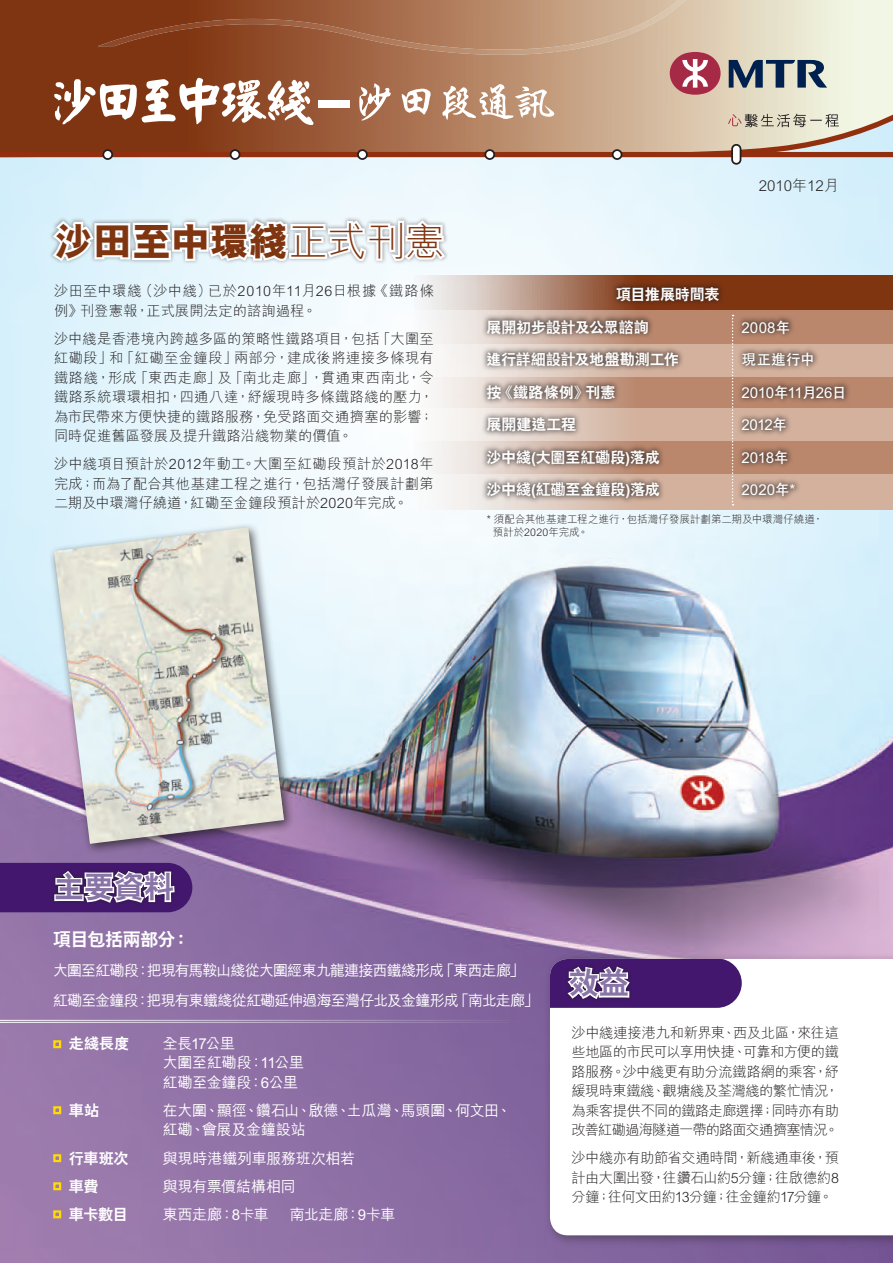
<style>
.page{position:relative;width:893px;height:1263px;background:#fff}
.page>*{position:absolute;margin:0;border:0;box-sizing:border-box;transform-origin:0 0}
.t1{font:800 39px "M Hei HK";color:#803511}
.t2{font:800 30px "C Hei 2 HK";color:#8974a7}
.t3{font:800 18px "C Hei 2 HK";letter-spacing:-.035em;color:#fff}
.t4{font:500 15px/19.5px "M Hei HK";letter-spacing:-.04em;color:#fff}
.t5{font:800 15px/32.5px "C Hei 2 HK";letter-spacing:-.01em;color:#fff}
.t6{font:500 15px/19.5px "M Hei HK";letter-spacing:-.02em;color:#fff}
.t7{font:700 15px "C Hei 2 HK";letter-spacing:-.02em;color:#fff}
.t8{font:500 15px "M Hei HK";letter-spacing:-.015em;color:#fff}
.t9{font:300 15px "M Hei HK";color:#231f20}
.t10{font:300 14.25px/19.5px "M Hei HK";letter-spacing:-.005em;color:#231f20;text-align:justify}
.t11{font:300 14.25px/19.5px "M Hei HK";letter-spacing:.02em;color:#231f20}
.t12{font:300 10.5px/12.6px "M Hei HK";color:#231f20}
.s1{font-weight:300}
</style>
<div class="page">
<img style="left:0;top:157px;width:893px;height:1106px">
<svg style="left:0;top:0;width:893px;height:103px;background:#ceb89f"></svg>
<svg style="left:0;top:103px;width:893px;height:54px;background:#ac785b"></svg>
<svg style="left:728px;top:114px;width:111px;height:13px"></svg>
<svg style="left:729px;top:60px;width:98px;height:28px;background:#717f8b"></svg>
<div style="left:103px;top:150px;width:9px;height:9px;background:#fff;border-radius:50%"></div>
<div style="left:102px;top:149px;width:11px;height:11px;border:2px solid #231f20;border-radius:50%"></div>
<div style="left:231px;top:150px;width:9px;height:9px;background:#fff;border-radius:50%"></div>
<div style="left:230px;top:149px;width:10px;height:11px;border:2px solid #231f20;border-radius:50%"></div>
<div style="left:358px;top:150px;width:9px;height:9px;background:#fff;border-radius:50%"></div>
<div style="left:357px;top:149px;width:11px;height:11px;border:2px solid #231f20;border-radius:50%"></div>
<div style="left:485px;top:150px;width:9px;height:9px;background:#fff;border-radius:50%"></div>
<div style="left:484px;top:149px;width:11px;height:11px;border:2px solid #231f20;border-radius:50%"></div>
<div style="left:613px;top:150px;width:9px;height:9px;background:#fff;border-radius:50%"></div>
<div style="left:612px;top:149px;width:10px;height:11px;border:2px solid #231f20;border-radius:50%"></div>
<div style="left:732px;top:145px;width:8px;height:19px;background:#fff;border-radius:4px"></div>
<div style="left:731px;top:144px;width:10px;height:21px;border:2px solid #231f20;border-radius:4px"></div>
<svg style="left:54px;top:0;width:667px;height:125px;background:#b07e61"></svg>
<div style="left:544px;top:953px;width:349px;height:294px;background:#231f20;opacity:.4"></div>
<svg style="left:550px;top:959px;width:343px;height:276px"></svg>
<svg style="left:550px;top:959px;width:192px;height:49px;background:#644186"></svg>
<svg style="left:0;top:863px;width:192px;height:49px"></svg>
<div style="left:49px;top:522px;width:246px;height:334px;background:#231f20;opacity:.75"></div>
<img style="left:54px;top:527px;width:230px;height:317px">
<svg style="left:414px;top:309px;width:479px;height:165px"></svg>
<svg style="left:414px;top:275px;width:479px;height:34px;background:#af846f"></svg>
<svg style="left:414px;top:344px;width:479px;height:33px"></svg>
<svg style="left:414px;top:408px;width:479px;height:32px"></svg>
<svg style="left:414px;top:474px;width:479px;height:36px"></svg>
<hr style="left:0;top:1022px;width:527px;height:1px;background:#fff">
<hr style="left:0;top:1020px;width:527px;height:1px;background:#fff">
<div style="left:53px;top:1040px;width:8px;height:8px;border:2px solid #ffdc01"></div>
<div style="left:53px;top:1106px;width:8px;height:8px;border:2px solid #ffdc01"></div>
<div style="left:53px;top:1154px;width:8px;height:8px;border:2px solid #ffdc01"></div>
<div style="left:53px;top:1182px;width:8px;height:8px;border:2px solid #ffdc01"></div>
<div style="left:53px;top:1210px;width:8px;height:8px;border:2px solid #ffdc01"></div>
<div style="left:49px;top:216px;width:400px;height:49px;background:#231f20;opacity:.4"></div>
<svg style="left:49px;top:217px;width:399px;height:48px"></svg>
<div style="left:481px;top:281px;width:370px;height:224px;background:#231f20;opacity:.6"></div>
<svg style="left:732px;top:315px;width:2px;height:190px"></svg>
<h1 class="t1" style="left:54px;top:215px;width:391px">沙田至中環綫<span class="s1">正式刊憲</span></h1>
<p class="t11" style="left:54px;top:281px;width:381px">沙田至中環綫（沙中綫）已於2010年11月26日根據《鐵路條例》刊登憲報，正式展開法定的諮詢過程。</p>
<p class="t10" style="left:54px;top:328px;width:381px">沙中綫是香港境內跨越多區的策略性鐵路項目，包括「大圍至紅磡段」和「紅磡至金鐘段」兩部分，建成後將連接多條現有鐵路綫，形成「東西走廊」及「南北走廊」，貫通東西南北，令鐵路系統環環相扣，四通八達，紓緩現時多條鐵路綫的壓力，為市民帶來方便快捷的鐵路服務，免受路面交通擠塞的影響；同時促進舊區發展及提升鐵路沿綫物業的價值。</p>
<p class="t10" style="left:54px;top:454px;width:381px">沙中綫項目預計於2012年動工。大圍至紅磡段預計於2018年完成；而為了配合其他基建工程之進行，包括灣仔發展計劃第二期及中環灣仔繞道，紅磡至金鐘段預計於2020年完成。</p>
<p class="t9" style="left:759px;top:175px;width:82px">2010年12月</p>
<p class="t5" style="left:486px;top:278px;width:235px;text-indent:130px">項目推展時間表展開初步設計及公眾諮詢</p>
<p class="t7" style="left:742px;top:316px;width:50px">2008年</p>
<p class="t5" style="left:486px;top:343px;width:194px">進行詳細設計及地盤勘測工作</p>
<p class="t7" style="left:742px;top:349px;width:75px">現正進行中</p>
<p class="t5" style="left:486px;top:376px;width:130px">按《鐵路條例》刊憲</p>
<p class="t7" style="left:742px;top:381px;width:106px">2010年11月26日</p>
<p class="t5" style="left:486px;top:408px;width:91px">展開建造工程</p>
<p class="t7" style="left:742px;top:414px;width:47px">2012年</p>
<p class="t5" style="left:486px;top:441px;width:175px">沙中綫(大圍至紅磡段)落成</p>
<p class="t7" style="left:742px;top:446px;width:49px">2018年</p>
<p class="t5" style="left:486px;top:473px;width:175px">沙中綫(紅磡至金鐘段)落成</p>
<p class="t7" style="left:742px;top:479px;width:55px">2020年*</p>
<p class="t12" style="left:493px;top:512px;width:332px;text-indent:-6px">* 須配合其他基建工程之進行，包括灣仔發展計劃第二期及中環灣仔繞道，預計於2020年完成。</p>
<h2 class="t2" style="left:54px;top:867px;width:121px">主要資料</h2>
<p class="t3" style="left:53px;top:927px;width:138px">項目包括兩部分：</p>
<p class="t4" style="left:53px;top:954px;width:487px;line-height:29.7px">大圍至紅磡段：把現有馬鞍山綫從大圍經東九龍連接西鐵綫形成「東西走廊」紅磡至金鐘段：把現有東鐵綫從紅磡延伸過海至灣仔北及金鐘形成「南北走廊」</p>
<p class="t5" style="left:69px;top:1027px;width:62px">走綫長度</p>
<p class="t4" style="left:163px;top:1032px;width:143px">全長17公里<br>大圍至紅磡段：11公里紅磡至金鐘段：6公里</p>
<p class="t5" style="left:69px;top:1094px;width:32px">車站</p>
<p class="t6" style="left:163px;top:1099px;width:350px">在大圍、顯徑、鑽石山、啟德、土瓜灣、馬頭圍、何文田、紅磡、會展及金鐘設站</p>
<p class="t5" style="left:69px;top:1142px;width:61px">行車班次</p>
<p class="t6" style="left:163px;top:1147px;width:194px">與現時港鐵列車服務班次相若</p>
<p class="t5" style="left:69px;top:1170px;width:31px">車費</p>
<p class="t8" style="left:163px;top:1175px;width:134px">與現有票價結構相同</p>
<p class="t5" style="left:69px;top:1198px;width:60px">車卡數目</p>
<p class="t4" style="left:163px;top:1203px;width:107px">東西走廊：8卡車</p>
<p class="t4" style="left:290px;top:1203px;width:107px">南北走廊：9卡車</p>
<h2 class="t2" style="left:569px;top:963px;width:61px">效益</h2>
<p class="t10" style="left:572px;top:1022px;width:269px">沙中綫連接港九和新界東、西及北區，來往這些地區的市民可以享用快捷、可靠和方便的鐵路服務。沙中綫更有助分流鐵路網的乘客，紓緩現時東鐵綫、觀塘綫及荃灣綫的繁忙情況，為乘客提供不同的鐵路走廊選擇；同時亦有助改善紅磡過海隧道一帶的路面交通擠塞情況。</p>
<p class="t10" style="left:572px;top:1147px;width:269px">沙中綫亦有助節省交通時間，新綫通車後，預計由大圍出發，往鑽石山約5分鐘；往啟德約8分鐘；往何文田約13分鐘；往金鐘約17分鐘。</p>
</div>
